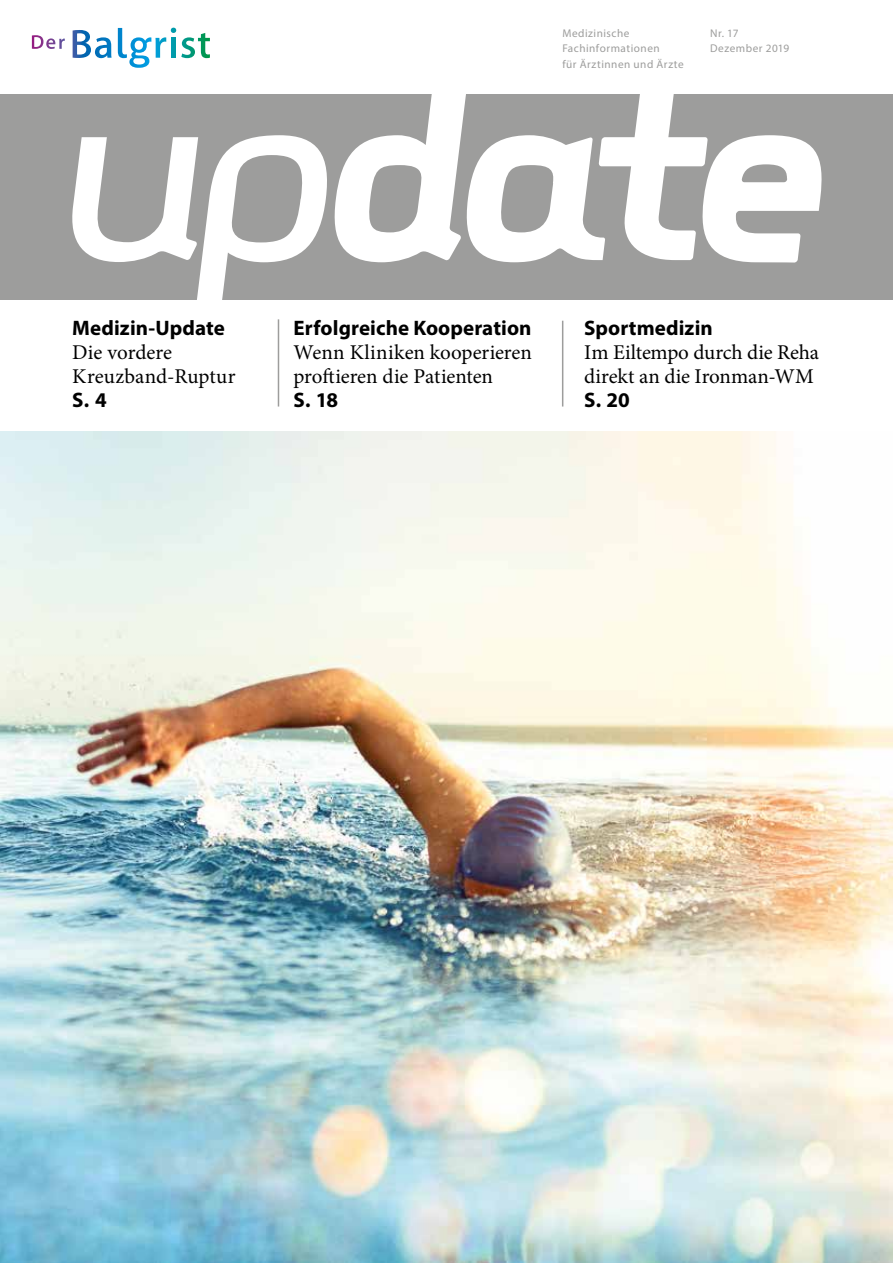
<style>
.page{position:relative;width:893px;height:1263px;background:#fff}
.page>*{position:absolute;margin:0;border:0;box-sizing:border-box;transform-origin:0 0}
.t1{font:21px/24px "Minion Pro";letter-spacing:-.005em;color:#000}
.t2{font:700 21px "Myriad Pro";letter-spacing:.005em;color:#000}
.t3{font:11.25px/15.8px "Myriad Pro";letter-spacing:.045em;color:#9d9d9c}
</style>
<div class="page">
<img style="left:0;top:431px;width:893px;height:832px">
<div style="left:0;top:94px;width:893px;height:206px;background:#9d9d9c"></div>
<svg style="left:72px;top:94px;width:750px;height:206px"></svg>
<hr style="left:278px;top:319px;width:1px;height:87px;background:#9d9d9c">
<hr style="left:562px;top:321px;width:1px;height:85px;background:#9d9d9c">
<svg style="left:32px;top:35px;width:33px;height:14px"></svg>
<svg style="left:73px;top:30px;width:39px;height:28px"></svg>
<svg style="left:118px;top:28px;width:92px;height:40px"></svg>
<p class="t3" style="left:562px;top:25px;width:123px">Medizinische<br>Fachinformationen<br>für Ärztinnen und Ärzte</p>
<p class="t3" style="left:710px;top:25px;width:81px">Nr. 17<br>Dezember 2019</p>
<p class="t2" style="left:72px;top:314px;width:154px">Medizin-Update</p>
<p class="t1" style="left:72px;top:340px;width:165px">Die vordere<br>Kreuzband-Ruptur</p>
<p class="t2" style="left:72px;top:386px;width:36px">S. 4</p>
<p class="t2" style="left:294px;top:314px;width:239px">Erfolgreiche Kooperation</p>
<p class="t1" style="left:294px;top:340px;width:240px">Wenn Kliniken kooperieren proftieren die Patienten</p>
<p class="t2" style="left:294px;top:386px;width:46px">S. 18</p>
<p class="t2" style="left:584px;top:314px;width:130px">Sportmedizin</p>
<p class="t1" style="left:584px;top:340px;width:236px">Im Eiltempo durch die Reha direkt an die Ironman-WM</p>
<p class="t2" style="left:584px;top:386px;width:47px">S. 20</p>
</div>
